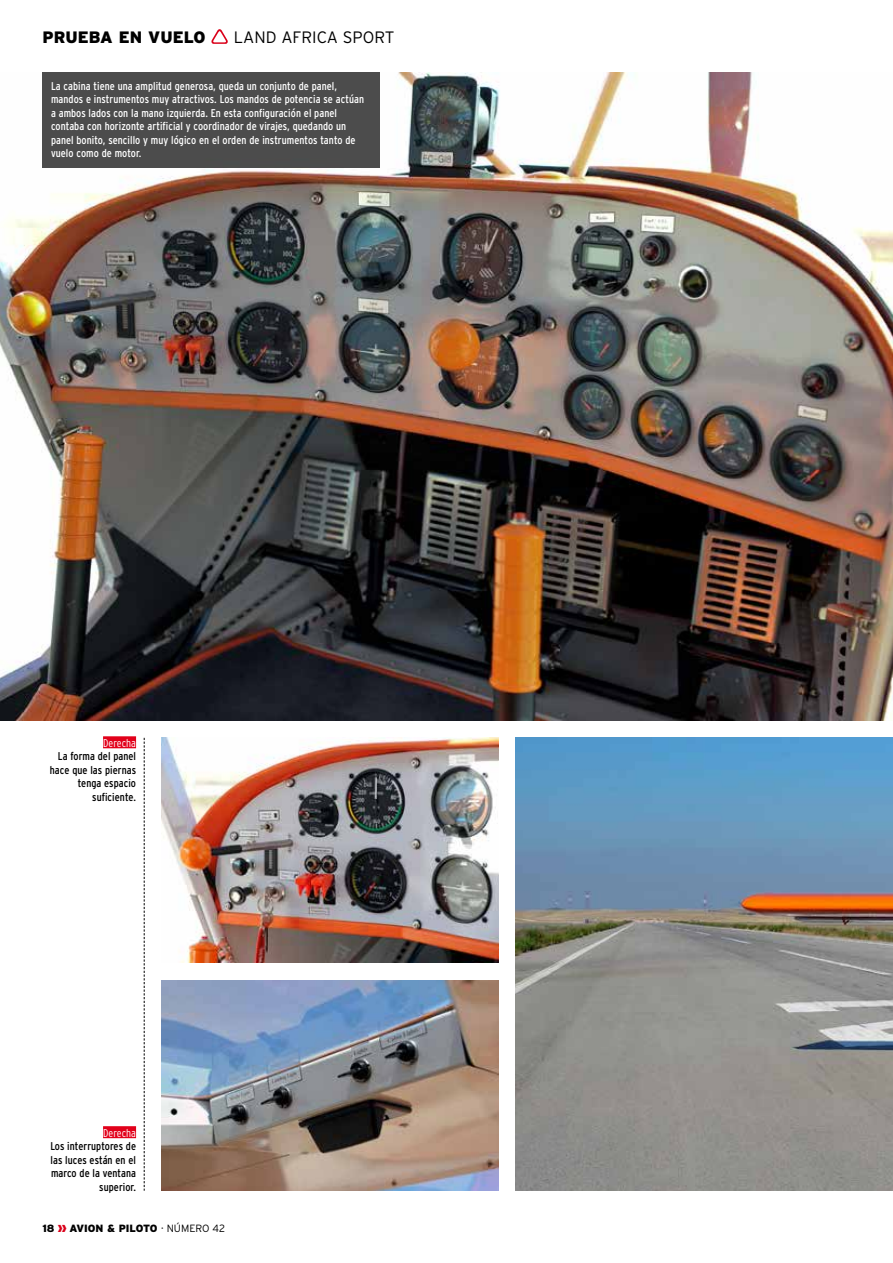
<style>
.page{position:relative;width:893px;height:1263px;background:#fff}
.page>*{position:absolute;margin:0;border:0;box-sizing:border-box;transform-origin:0 0}
.t1{font:300 16.5px "Interstate";color:#000}
.t2{font:900 16.5px "Interstate";color:#000}
.t3{font:condensed 11.25px/13.5px "Interstate";letter-spacing:.005em;color:#fff}
.t4{font:condensed 11.25px/13.5px "Interstate";letter-spacing:.005em;color:#000;text-align:right}
.t5{font:300 condensed 11.25px "Interstate";letter-spacing:.005em;color:#fff}
.t6{font:900 10.5px "Interstate";color:#000}
.s1{font-size:13.5px;color:#da001a}
.s2{font-weight:300}
</style>
<div class="page">
<img style="left:516px;top:738px;width:377px;height:453px">
<img style="left:0;top:72px;width:893px;height:649px">
<img style="left:162px;top:738px;width:337px;height:224px">
<img style="left:162px;top:980px;width:337px;height:211px">
<svg style="left:211px;top:29px;width:17px;height:15px"></svg>
<svg style="left:144px;top:738px;width:1px;height:453px"></svg>
<div style="left:103px;top:736px;width:33px;height:12px;background:#e2001a"></div>
<div style="left:103px;top:1126px;width:33px;height:12px;background:#e2001a"></div>
<div style="left:43px;top:72px;width:337px;height:96px;background:#4c4c4c"></div>
<h1 class="t2" style="left:43px;top:28px;width:153px">PRUEBA EN VUELO</h1>
<h1 class="t1" style="left:234px;top:28px;width:141px">LAN D AFRICA SPORT</h1>
<p class="t3" style="left:51px;top:79px;width:315px">La cabina tiene una amplitud generosa, queda un conjunto de panel, mandos e instrumentos muy atractivos. Los mandos de potencia se actúan a ambos lados con la mano izquierda. En esta configuración el panel contaba con horizonte artificial y coordinador de virajes, quedando un panel bonito, sencillo y muy lógico en el orden de instrumentos tanto de vuelo como de motor.</p>
<p class="t5" style="left:103px;top:736px;width:35px">Derecha</p>
<p class="t4" style="left:50px;top:749px;width:88px">La forma del panel hace que las piernas tenga espacio suficiente.</p>
<p class="t5" style="left:103px;top:1126px;width:35px">Derecha</p>
<p class="t4" style="left:50px;top:1139px;width:87px">Los interruptores de las luces están en el marco de la ventana superior.</p>
<p class="t6" style="left:43px;top:1222px;width:184px">18 <span class="s1">»</span> AVION &amp; PILOTO <span class="s2">· NÚMERO 42</span></p>
</div>
